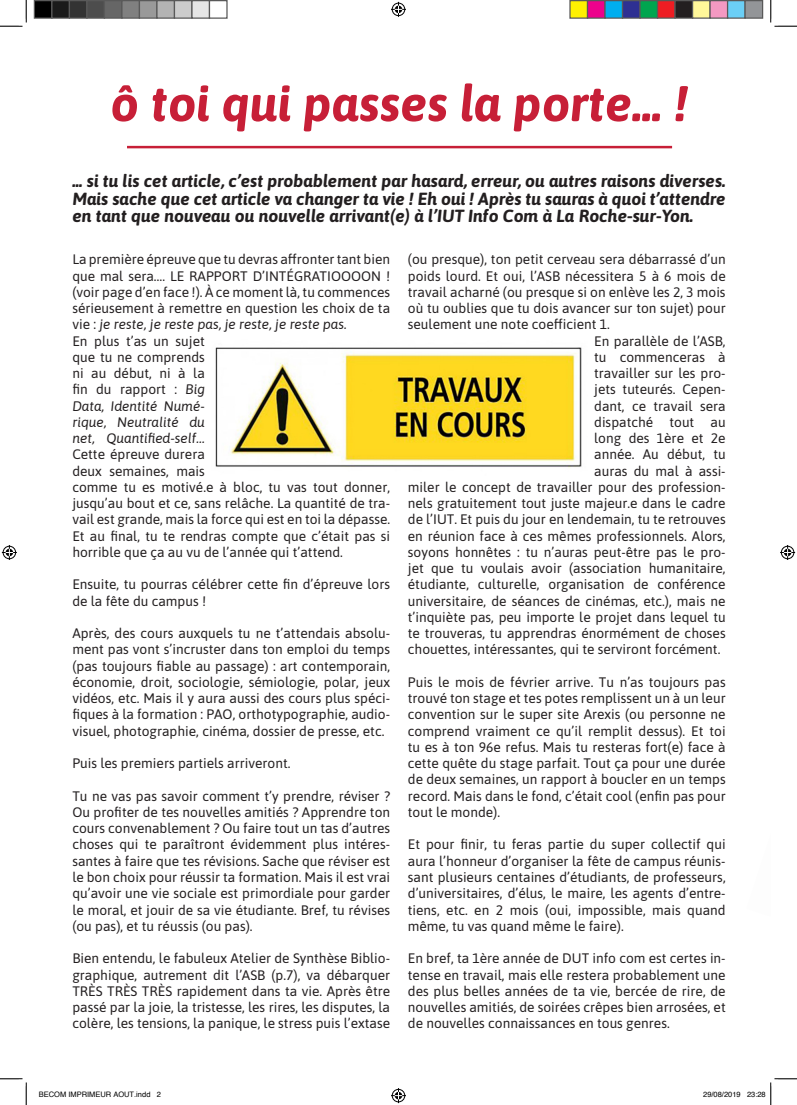
<style>
.page{position:relative;width:797px;height:1105px;background:#fff}
.page>*{position:absolute;margin:0;border:0;box-sizing:border-box;transform-origin:0 0}
.t1{font:italic 700 50px "Asap";color:#c71f37}
.t2{font:italic 700 17.5px/17.5px "Asap";color:#231f20;text-align:justify}
.t3{font:13.75px/16.2px "Asap";color:#231f20;text-align:justify}
.t4{font:7.5px "Helvetica";color:#000}
.s1{font-style:italic}
</style>
<div class="page">
<hr style="left:127px;top:146px;width:545px;height:2px;background:#c71f37">
<img style="left:215px;top:347px;width:367px;height:121px">
<svg style="left:0;top:0;width:27px;height:27px"></svg>
<svg style="left:0;top:1078px;width:27px;height:27px"></svg>
<svg style="left:770px;top:0;width:27px;height:27px"></svg>
<svg style="left:391px;top:2px;width:15px;height:15px"></svg>
<svg style="left:391px;top:1088px;width:15px;height:15px"></svg>
<svg style="left:2px;top:545px;width:15px;height:15px"></svg>
<svg style="left:780px;top:545px;width:15px;height:15px"></svg>
<div style="left:34px;top:1px;width:18px;height:17px;background:#000"></div>
<div style="left:34px;top:0;width:18px;height:19px;border:1px solid #595959"></div>
<div style="left:52px;top:1px;width:17px;height:17px;background:#1a1a1a"></div>
<div style="left:51px;top:0;width:19px;height:19px;border:1px solid #595959"></div>
<div style="left:69px;top:1px;width:18px;height:17px;background:#333"></div>
<div style="left:69px;top:0;width:19px;height:19px;border:1px solid #595959"></div>
<div style="left:87px;top:1px;width:17px;height:17px;background:#4d4d4d"></div>
<div style="left:86px;top:0;width:19px;height:19px;border:1px solid #595959"></div>
<div style="left:104px;top:1px;width:18px;height:17px;background:#666"></div>
<div style="left:104px;top:0;width:18px;height:19px;border:1px solid #595959"></div>
<div style="left:122px;top:1px;width:17px;height:17px;background:#808080"></div>
<div style="left:121px;top:0;width:19px;height:19px;border:1px solid #595959"></div>
<div style="left:139px;top:1px;width:18px;height:17px;background:#999"></div>
<div style="left:139px;top:0;width:19px;height:19px;border:1px solid #595959"></div>
<div style="left:157px;top:1px;width:17px;height:17px;background:#b3b3b3"></div>
<div style="left:156px;top:0;width:19px;height:19px;border:1px solid #595959"></div>
<div style="left:174px;top:1px;width:18px;height:17px;background:#ccc"></div>
<div style="left:174px;top:0;width:18px;height:19px;border:1px solid #595959"></div>
<div style="left:192px;top:1px;width:17px;height:17px;background:#e6e6e6"></div>
<div style="left:191px;top:0;width:19px;height:19px;border:1px solid #595959"></div>
<div style="left:209px;top:0;width:19px;height:19px;border:1px solid #595959"></div>
<div style="left:570px;top:1px;width:17px;height:17px;background:#fff101"></div>
<div style="left:569px;top:0;width:19px;height:19px;border:1px solid #595959"></div>
<div style="left:587px;top:1px;width:18px;height:17px;background:#ed028c"></div>
<div style="left:587px;top:0;width:18px;height:19px;border:1px solid #595959"></div>
<div style="left:605px;top:1px;width:17px;height:17px;background:#00aeef"></div>
<div style="left:604px;top:0;width:19px;height:19px;border:1px solid #595959"></div>
<div style="left:622px;top:1px;width:18px;height:17px;background:#2e3092"></div>
<div style="left:622px;top:0;width:18px;height:19px;border:1px solid #595959"></div>
<div style="left:640px;top:1px;width:17px;height:17px;background:#00a54f"></div>
<div style="left:639px;top:0;width:19px;height:19px;border:1px solid #595959"></div>
<div style="left:657px;top:1px;width:18px;height:17px;background:#ee1d23"></div>
<div style="left:657px;top:0;width:18px;height:19px;border:1px solid #595959"></div>
<div style="left:675px;top:1px;width:17px;height:17px;background:#231f20"></div>
<div style="left:674px;top:0;width:19px;height:19px;border:1px solid #595959"></div>
<div style="left:692px;top:1px;width:18px;height:17px;background:#fff79a"></div>
<div style="left:692px;top:0;width:18px;height:19px;border:1px solid #595959"></div>
<div style="left:710px;top:1px;width:17px;height:17px;background:#f499c2"></div>
<div style="left:709px;top:0;width:19px;height:19px;border:1px solid #595959"></div>
<div style="left:727px;top:1px;width:18px;height:17px;background:#6bcff6"></div>
<div style="left:727px;top:0;width:18px;height:19px;border:1px solid #595959"></div>
<div style="left:745px;top:1px;width:17px;height:17px;background:#939598"></div>
<div style="left:744px;top:0;width:19px;height:19px;border:1px solid #595959"></div>
<svg style="left:770px;top:1078px;width:27px;height:27px"></svg>
<p class="t1" style="left:110px;top:68px;width:579px">ô toi qui passes la porte... !</p>
<p class="t2" style="left:72px;top:171px;width:655px">... si tu lis cet article, c’est probablement par hasard, erreur, ou autres raisons diverses.<br>Mais sache que cet article va changer ta vie ! Eh oui ! Après tu sauras à quoi t’attendre en tant que nouveau ou nouvelle arrivant(e) à l’IUT Info Com à La Roche-sur-Yon.</p>
<p class="t3" style="left:72px;top:251px;width:319px">La première épreuve que tu devras affronter tant bien que mal sera…. LE RAPPORT D’INTÉGRATIOOOON ! (voir page d’en face !). À ce moment là, tu commences sérieusement à remettre en question les choix de ta vie : <span class="s1">je reste, je reste pas, je reste, je reste pas.</span></p>
<p class="t3" style="left:72px;top:332px;width:319px;text-align:left">En plus t’as un sujet<br>que tu ne comprends<br>ni au début, ni à la<br>fin du rapport : <span class="s1">Big<br>Data, Identité Numé-<br>rique, Neutralité du<br>net, Quantified-self…<br></span>Cette épreuve durera<br>deux semaines, mais<br>comme tu es motivé.e à bloc, tu vas tout donner, jusqu’au bout et ce, sans relâche. La quantité de tra&shy;vail est grande, mais la force qui est en toi la dépasse.<br>Et au final, tu te rendras compte que c’était pas si horrible que ça au vu de l’année qui t’attend.</p>
<p class="t3" style="left:72px;top:576px;width:319px">Ensuite, tu pourras célébrer cette fin d’épreuve lors de la fête du campus !</p>
<p class="t3" style="left:72px;top:624px;width:319px">Après, des cours auxquels tu ne t’attendais absolu&shy;ment pas vont s’incruster dans ton emploi du temps (pas toujours fiable au passage) : art contemporain, économie, droit, sociologie, sémiologie, polar, jeux vidéos, etc. Mais il y aura aussi des cours plus spéci&shy;fiques à la formation : PAO, orthotypographie, audio&shy;visuel, photographie, cinéma, dossier de presse, etc.</p>
<p class="t3" style="left:72px;top:754px;width:220px">Puis les premiers partiels arriveront.</p>
<p class="t3" style="left:72px;top:787px;width:319px">Tu ne vas pas savoir comment t’y prendre, réviser ?<br>Ou profiter de tes nouvelles amitiés ? Apprendre ton cours convenablement ? Ou faire tout un tas d’autres choses qui te paraîtront évidemment plus intéres&shy;santes à faire que tes révisions. Sache que réviser est le bon choix pour réussir ta formation. Mais il est vrai qu’avoir une vie sociale est primordiale pour garder le moral, et jouir de sa vie étudiante. Bref, tu révises (ou pas), et tu réussis (ou pas).</p>
<p class="t3" style="left:72px;top:949px;width:319px">Bien entendu, le fabuleux Atelier de Synthèse Biblio&shy;graphique, autrement dit l’ASB (p.7), va débarquer TRÈS TRÈS TRÈS rapidement dans ta vie. Après être passé par la joie, la tristesse, les rires, les disputes, la colère, les tensions, la panique, le stress puis l’extase</p>
<p class="t3" style="left:408px;top:251px;width:319px">(ou presque), ton petit cerveau sera débarrassé d’un poids lourd. Et oui, l’ASB nécessitera 5 à 6 mois de travail acharné (ou presque si on enlève les 2, 3 mois où tu oublies que tu dois avancer sur ton sujet) pour seulement une note coefficient 1.</p>
<p class="t3" style="left:594px;top:332px;width:133px">En parallèle de l’ASB,</p>
<p class="t3" style="left:594px;top:348px;width:133px">tu commenceras à</p>
<p class="t3" style="left:594px;top:364px;width:133px">travailler sur les pro-</p>
<p class="t3" style="left:594px;top:381px;width:133px">jets tuteurés. Cepen-</p>
<p class="t3" style="left:594px;top:397px;width:133px">dant, ce travail sera</p>
<p class="t3" style="left:594px;top:413px;width:133px">dispatché tout au</p>
<p class="t3" style="left:594px;top:429px;width:133px">long des 1ère et 2e</p>
<p class="t3" style="left:594px;top:446px;width:133px">année. Au début, tu</p>
<p class="t3" style="left:594px;top:462px;width:133px">auras du mal à assi-</p>
<p class="t3" style="left:408px;top:478px;width:319px">miler le concept de travailler pour des profession-</p>
<p class="t3" style="left:408px;top:494px;width:319px">nels gratuitement tout juste majeur.e dans le cadre</p>
<p class="t3" style="left:408px;top:511px;width:319px">de l’IUT. Et puis du jour en lendemain, tu te retrouves</p>
<p class="t3" style="left:408px;top:527px;width:319px">en réunion face à ces mêmes professionnels. Alors,</p>
<p class="t3" style="left:408px;top:543px;width:319px">soyons honnêtes : tu n’auras peut-être pas le pro-</p>
<p class="t3" style="left:408px;top:559px;width:319px">jet que tu voulais avoir (association humanitaire,</p>
<p class="t3" style="left:408px;top:576px;width:319px">étudiante, culturelle, organisation de conférence</p>
<p class="t3" style="left:408px;top:592px;width:319px">universitaire, de séances de cinémas, etc.), mais ne</p>
<p class="t3" style="left:408px;top:608px;width:319px">t’inquiète pas, peu importe le projet dans lequel tu</p>
<p class="t3" style="left:408px;top:624px;width:319px">te trouveras, tu apprendras énormément de choses</p>
<p class="t3" style="left:408px;top:641px;width:314px">chouettes, intéressantes, qui te serviront forcément.</p>
<p class="t3" style="left:408px;top:673px;width:319px">Puis le mois de février arrive. Tu n’as toujours pas trouvé ton stage et tes potes remplissent un à un leur convention sur le super site Arexis (ou personne ne comprend vraiment ce qu’il remplit dessus). Et toi tu es à ton 96e refus. Mais tu resteras fort(e) face à cette quête du stage parfait. Tout ça pour une durée de deux semaines, un rapport à boucler en un temps record. Mais dans le fond, c’était cool (enfin pas pour tout le monde).</p>
<p class="t3" style="left:408px;top:836px;width:319px">Et pour finir, tu feras partie du super collectif qui aura l’honneur d’organiser la fête de campus réunis&shy;sant plusieurs centaines d’étudiants, de professeurs, d’universitaires, d’élus, le maire, les agents d’entre&shy;tiens, etc. en 2 mois (oui, impossible, mais quand même, tu vas quand même le faire).</p>
<p class="t3" style="left:408px;top:949px;width:319px">En bref, ta 1ère année de DUT info com est certes in&shy;tense en travail, mais elle restera probablement une des plus belles années de ta vie, bercée de rire, de nouvelles amitiés, de soirées crêpes bien arrosées, et de nouvelles connaissances en tous genres.</p>
<p class="t4" style="left:39px;top:1089px;width:124px">BECOM IMPRIMEUR AOUT.indd 2</p>
<p class="t4" style="left:703px;top:1089px;width:64px">29/08/2019 23:28</p>
</div>
